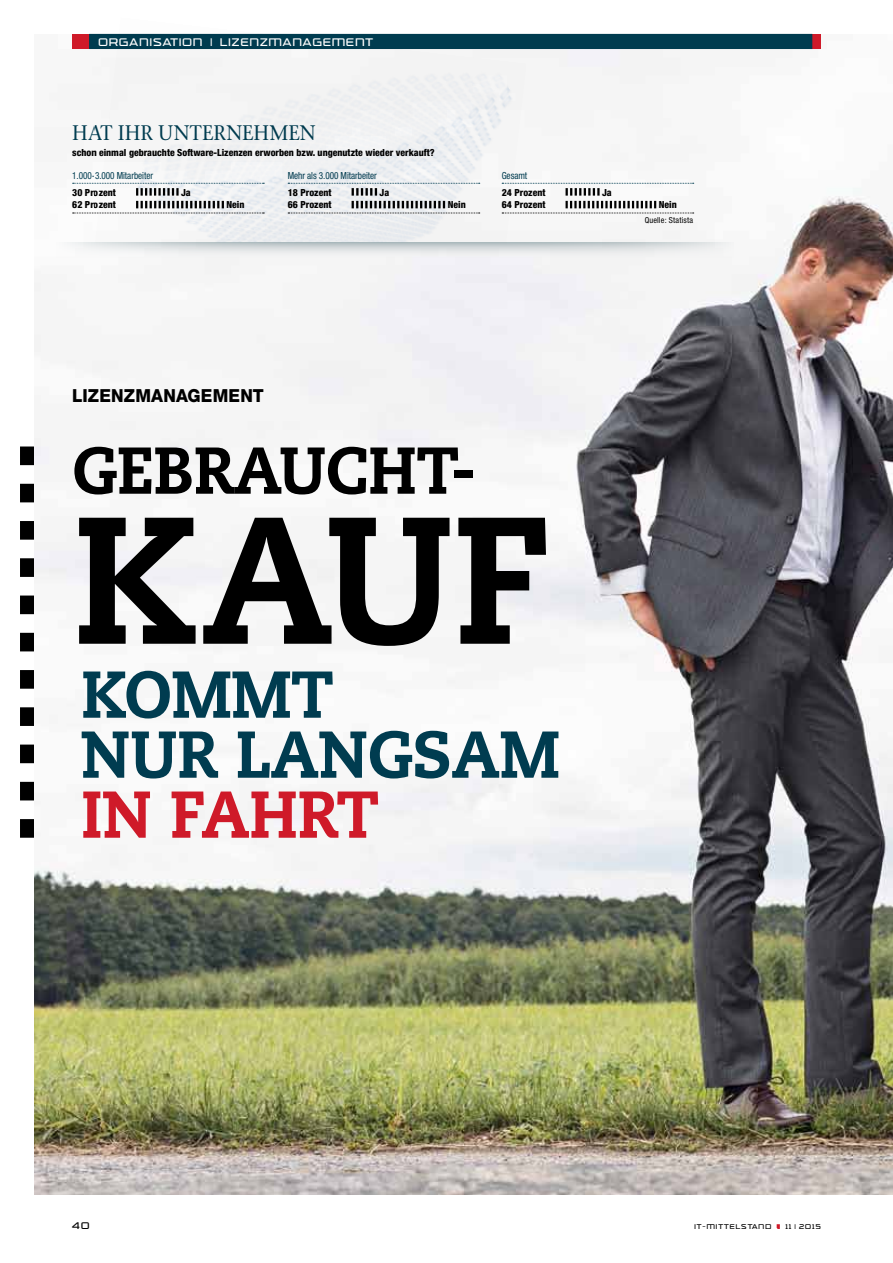
<style>
.page{position:relative;width:893px;height:1263px;background:#fff}
.page>*{position:absolute;margin:0;border:0;box-sizing:border-box;transform-origin:0 0}
.t1{font:180px "Caecilia Heavy SC";color:#000;scale:.95 1}
.t2{font:66px/60px "Caecilia Heavy SC";letter-spacing:-.01em;color:#003c50;scale:.95 1}
.t3{font:66px "Caecilia Heavy SC";letter-spacing:-.01em;color:#000;scale:.95 1}
.t4{font:66px "Caecilia Heavy SC";letter-spacing:-.01em;color:#cf1a29;scale:.95 1}
.t5{font:21px "Stone Serif";letter-spacing:.01em;color:#003c50;scale:.94 1}
.t6{font:800 18px "Helvetica Neue";letter-spacing:.01em;color:#000;scale:.94 1}
.t7{font:12px "Trade Marker Light Alt";letter-spacing:.1em;color:#fff}
.t8{font:10.5px "Trade Marker Light Alt";color:#000}
.t9{font:800 condensed 9.75px "Helvetica Neue";color:#000}
.t10{font:condensed 9.75px "Helvetica Neue";letter-spacing:-.005em;color:#003c50;scale:.94 1}
.t11{font:condensed 8.25px "Helvetica Neue";letter-spacing:.02em;color:#000}
.t12{font:7.5px "Trade Marker Light Alt";letter-spacing:.14em;color:#000}
</style>
<div class="page">
<svg style="left:20px;top:446px;width:14px;height:392px"></svg>
<img style="left:34px;top:49px;width:859px;height:1146px">
<svg style="left:777px;top:1224px;width:3px;height:5px"></svg>
<div style="left:72px;top:34px;width:17px;height:15px;background:#cf1a29"></div>
<div style="left:812px;top:34px;width:9px;height:15px;background:#cf1a29"></div>
<div style="left:90px;top:34px;width:722px;height:15px;background:#003c50"></div>
<svg style="left:73px;top:183px;width:22px;height:31px"></svg>
<svg style="left:526px;top:183px;width:168px;height:31px"></svg>
<svg style="left:53px;top:242px;width:680px;height:17px"></svg>
<img style="left:95px;top:33px;width:431px;height:209px">
<p class="t7" style="left:99px;top:35px;width:40px">ORGANISATI</p>
<p class="t7" style="left:183px;top:35px;width:98px">ON | LIZENZMANA</p>
<p class="t7" style="left:313px;top:35px;width:22px">GEMENT</p>
<h3 class="t5" style="left:72px;top:120px;width:260px">HAT IHR UNTERNEHMEN</h3>
<p class="t9" style="left:72px;top:146px;width:364px">schon einmal gebrauchte Software-Lizenzen erworben bzw. ungenutzte wieder verkauft?</p>
<p class="t10" style="left:288px;top:170px;width:96px">Mehr als 3.000 Mitarbeiter</p>
<p class="t9" style="left:288px;top:186px;width:45px">18 Prozent</p>
<p class="t9" style="left:380px;top:186px;width:11px">Ja</p>
<p class="t9" style="left:288px;top:199px;width:45px">66 Prozent</p>
<p class="t9" style="left:448px;top:199px;width:20px">Nein</p>
<p class="t10" style="left:72px;top:170px;width:87px">1.000-3.000 Mitarbeiter</p>
<p class="t9" style="left:72px;top:186px;width:45px">30 Prozent</p>
<p class="t9" style="left:181px;top:186px;width:11px">Ja</p>
<p class="t9" style="left:72px;top:199px;width:45px">62 Prozent</p>
<p class="t9" style="left:226px;top:199px;width:20px">Nein</p>
<p class="t10" style="left:502px;top:170px;width:29px">Gesamt</p>
<p class="t9" style="left:502px;top:186px;width:45px">24 Prozent</p>
<p class="t9" style="left:602px;top:186px;width:11px">Ja</p>
<p class="t9" style="left:502px;top:199px;width:45px">64 Prozent</p>
<p class="t9" style="left:659px;top:199px;width:20px">Nein</p>
<p class="t11" style="left:645px;top:215px;width:50px">Quelle: Statista</p>
<h3 class="t6" style="left:72px;top:385px;width:205px">LIZENZMANAGEMENT</h3>
<h2 class="t3" style="left:72px;top:430px;width:427px">GEBRAUCHT-</h2>
<h1 class="t1" style="left:72px;top:469px;width:505px">KAUF</h1>
<h2 class="t2" style="left:81px;top:665px;width:506px">KOMMT<br>NUR LANGSAM</h2>
<h2 class="t4" style="left:81px;top:774px;width:316px">IN FAHRT</h2>
<p class="t8" style="left:72px;top:1219px;width:19px">40</p>
<p class="t12" style="left:694px;top:1222px;width:78px">IT-MITTELSTAND</p>
<p class="t12" style="left:785px;top:1222px;width:37px">11 | 2015</p>
</div>
